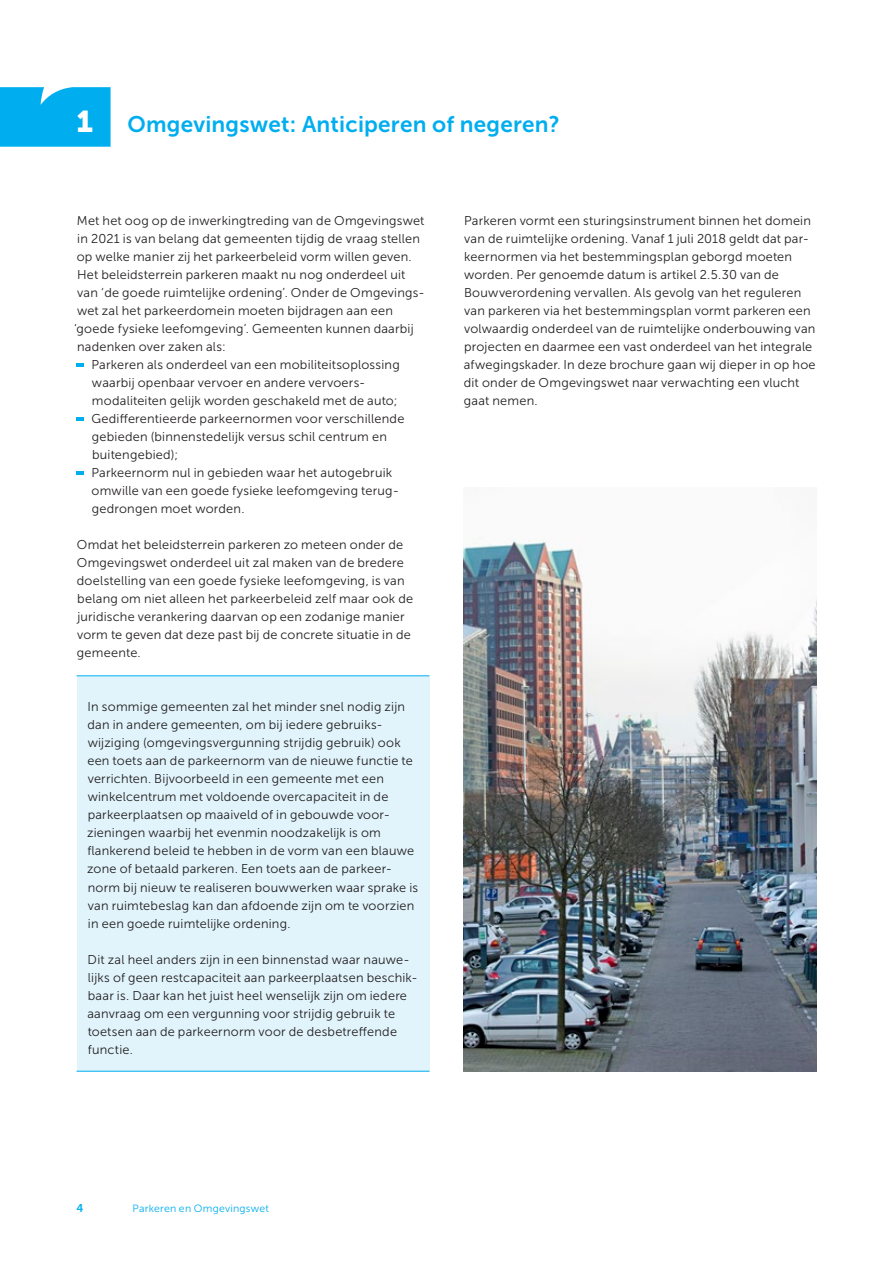
<style>
.page{position:relative;width:893px;height:1263px;background:#fff}
.page>*{position:absolute;margin:0;border:0;box-sizing:border-box;transform-origin:0 0}
.t1{font:22.5px "Museo Sans 700";letter-spacing:.01em;color:#00aeef}
.t2{font:12.75px/18px "Museo Sans 300";letter-spacing:.02em;color:#231f20}
.t3{font:11.25px "Museo Sans 700";color:#00aeef}
.t4{font:10.5px "Museo Sans 300";letter-spacing:.025em;color:#00aeef}
.s1{font-family:"Museo Sans 900";font-size:30px;color:#fff}
</style>
<div class="page">
<svg style="left:77px;top:363px;width:7px;height:4px"></svg>
<svg style="left:77px;top:417px;width:7px;height:4px"></svg>
<svg style="left:77px;top:471px;width:7px;height:4px"></svg>
<div style="left:77px;top:676px;width:352px;height:395px;background:#e1f4fc"></div>
<hr style="left:77px;top:675px;width:352px;height:1px;background:#00aeef">
<hr style="left:77px;top:1071px;width:352px;height:1px;background:#00aeef">
<div style="left:0;top:87px;width:111px;height:60px;background:#00aeef"></div>
<img style="left:463px;top:539px;width:353px;height:532px">
<h1 class="t1" style="left:77px;top:112px;width:485px"><span class="s1">1</span> Omgevingswet: Anticiperen of negeren?</h1>
<p class="t2" style="left:77px;top:212px;width:349px">Met het oog op de inwerkingtreding van de Omgevingswet</p>
<p class="t2" style="left:77px;top:230px;width:344px">in 2021 is van belang dat gemeenten tijdig de vraag stellen</p>
<p class="t2" style="left:77px;top:248px;width:337px">op welke manier zij het parkeerbeleid vorm willen geven.</p>
<p class="t2" style="left:77px;top:266px;width:330px">Het beleidsterrein parkeren maakt nu nog onderdeel uit</p>
<p class="t2" style="left:77px;top:284px;width:349px">van ‘de goede ruimtelijke ordening’. Onder de Omgevings-</p>
<p class="t2" style="left:77px;top:302px;width:317px">wet zal het parkeerdomein moeten bijdragen aan een</p>
<p class="t2" style="left:74px;top:320px;width:341px">‘goede fysieke leefomgeving’. Gemeenten kunnen daarbij</p>
<p class="t2" style="left:77px;top:338px;width:150px">nadenken over zaken als:</p>
<p class="t2" style="left:91px;top:356px;width:310px">Parkeren als onderdeel van een mobiliteitsoplossing</p>
<p class="t2" style="left:92px;top:374px;width:272px">waarbij openbaar vervoer en andere vervoers-</p>
<p class="t2" style="left:92px;top:392px;width:307px">modaliteiten gelijk worden geschakeld met de auto;</p>
<p class="t2" style="left:91px;top:410px;width:314px">Gedifferentieerde parkeernormen voor verschillende</p>
<p class="t2" style="left:92px;top:428px;width:297px">gebieden (binnenstedelijk versus schil centrum en</p>
<p class="t2" style="left:92px;top:446px;width:87px">buitengebied);</p>
<p class="t2" style="left:91px;top:464px;width:302px">Parkeernorm nul in gebieden waar het autogebruik</p>
<p class="t2" style="left:92px;top:482px;width:306px">omwille van een goede fysieke leefomgeving terug-</p>
<p class="t2" style="left:92px;top:500px;width:154px">gedrongen moet worden.</p>
<p class="t2" style="left:77px;top:536px;width:338px">Omdat het beleidsterrein parkeren zo meteen onder de Omgevingswet onderdeel uit zal maken van de bredere doelstelling van een goede fysieke leefomgeving, is van belang om niet alleen het parkeerbeleid zelf maar ook de juridische verankering daarvan op een zodanige manier vorm te geven dat deze past bij de concrete situatie in de gemeente.</p>
<p class="t2" style="left:87px;top:698px;width:333px">In sommige gemeenten zal het minder snel nodig zijn dan in andere gemeenten, om bij iedere gebruiks&shy;wijziging (omgevingsvergunning strijdig gebruik) ook een toets aan de parkeernorm van de nieuwe functie te verrichten. Bijvoorbeeld in een gemeente met een winkelcentrum met voldoende overcapaciteit in de parkeerplaatsen op maaiveld of in gebouwde voor&shy;zieningen waarbij het evenmin noodzakelijk is om flankerend beleid te hebben in de vorm van een blauwe zone of betaald parkeren. Een toets aan de parkeer&shy;norm bij nieuw te realiseren bouwwerken waar sprake is van ruimtebeslag kan dan afdoende zijn om te voorzien in een goede ruimtelijke ordening.</p>
<p class="t2" style="left:87px;top:950px;width:332px">Dit zal heel anders zijn in een binnenstad waar nauwe&shy;lijks of geen restcapaciteit aan parkeerplaatsen beschik&shy;baar is. Daar kan het juist heel wenselijk zijn om iedere aanvraag om een vergunning voor strijdig gebruik te toetsen aan de parkeernorm voor de desbetreffende functie.</p>
<p class="t2" style="left:464px;top:212px;width:353px">Parkeren vormt een sturingsinstrument binnen het domein van de ruimtelijke ordening. Vanaf 1 juli 2018 geldt dat par&shy;keernormen via het bestemmingsplan geborgd moeten worden. Per genoemde datum is artikel 2.5.30 van de Bouwverordening vervallen. Als gevolg van het reguleren van parkeren via het bestemmingsplan vormt parkeren een volwaardig onderdeel van de ruimtelijke onderbouwing van projecten en daarmee een vast onderdeel van het integrale afwegingskader. In deze brochure gaan wij dieper in op hoe dit onder de Omgevingswet naar verwachting een vlucht gaat nemen.</p>
<p class="t3" style="left:77px;top:1202px;width:8px">4</p>
<p class="t4" style="left:133px;top:1203px;width:138px">Parkeren en Omgevingswet</p>
</div>
